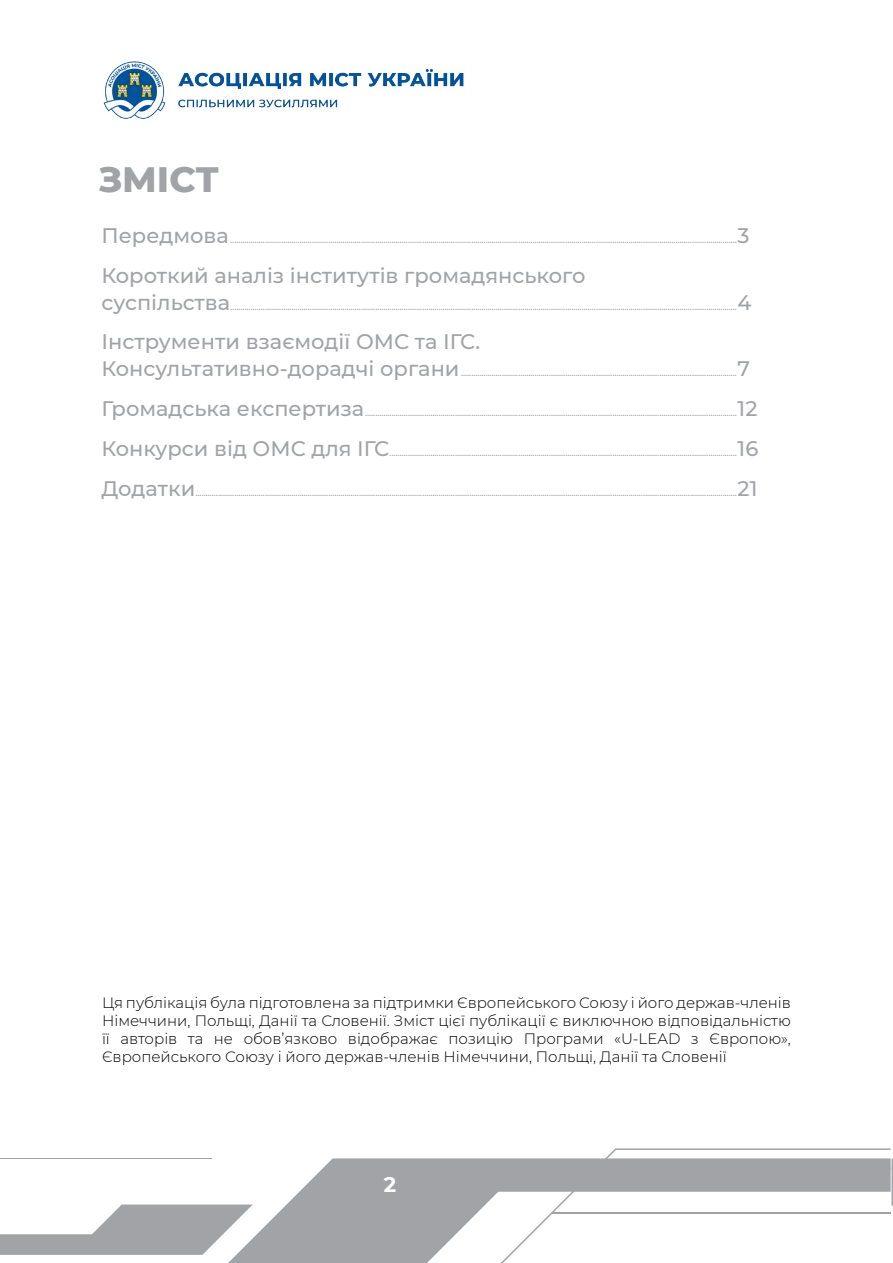
<style>
.page{position:relative;width:893px;height:1263px;background:#fff}
.page>*{position:absolute;margin:0;border:0;box-sizing:border-box;transform-origin:0 0}
.t1{font:800 36px "Montserrat";color:#a1a3a6}
.t2{font:500 21px/27px "Montserrat";color:#a1a3a6}
.t3{font:700 21px "Montserrat";color:#fff}
.t4{font:300 15px/18px "Montserrat";color:#000;text-align:justify}
.t5{font:500 9px "Montserrat";color:#a1a3a6}
</style>
<div class="page">
<svg style="left:0;top:1148px;width:891px;height:115px"></svg>
<hr style="left:552px;top:1212px;width:339px;height:1px;background:#a1a3a6">
<hr style="left:0;top:1158px;width:212px;height:1px;background:#a1a3a6">
<svg style="left:891px;top:1158px;width:2px;height:48px"></svg>
<img style="left:103px;top:61px;width:361px;height:58px">
<h1 class="t1" style="left:98px;top:153px;width:122px">ЗМІСТ</h1>
<h2 class="t2" style="left:102px;top:221px;width:129px">Передмова</h2>
<h2 class="t2" style="left:738px;top:221px;width:14px">3</h2>
<p class="t5" style="left:230px;top:233px;width:508px">........................................................................................................................................................................................................................................................</p>
<h2 class="t2" style="left:102px;top:261px;width:485px">Короткий аналіз інститутів громадянського суспільства</h2>
<h2 class="t2" style="left:738px;top:288px;width:16px">4</h2>
<p class="t5" style="left:230px;top:300px;width:508px">........................................................................................................................................................................................................................................................</p>
<h2 class="t2" style="left:102px;top:328px;width:380px">Інструменти взаємодії ОМС та ІГС.<br>Консультативно-дорадчі органи</h2>
<h2 class="t2" style="left:738px;top:355px;width:14px">7</h2>
<p class="t5" style="left:461px;top:367px;width:277px">.......................................................................................................................................</p>
<h2 class="t2" style="left:738px;top:394px;width:21px">12</h2>
<h2 class="t2" style="left:102px;top:394px;width:264px">Громадська експертиза</h2>
<p class="t5" style="left:365px;top:407px;width:373px">......................................................................................................................................................................................</p>
<h2 class="t2" style="left:102px;top:434px;width:289px">Конкурси від ОМС для ІГС</h2>
<h2 class="t2" style="left:738px;top:434px;width:22px">16</h2>
<p class="t5" style="left:390px;top:446px;width:349px">..........................................................................................................................................................................</p>
<h2 class="t2" style="left:102px;top:474px;width:95px">Додатки</h2>
<h2 class="t2" style="left:738px;top:474px;width:21px">21</h2>
<p class="t5" style="left:196px;top:486px;width:543px">.........................................................................................................................................................................................................................................................................</p>
<p class="t4" style="left:102px;top:993px;width:690px">Ця публікація була підготовлена за підтримки Європейського Союзу і його держав-членів Німеччини, Польщі, Данії та Словенії. Зміст цієї публікації є виключною відповідальністю її авторів та не обов’язково відображає позицію Програми «U-LEAD з Європою», Європейського Союзу і його держав-членів Німеччини, Польщі, Данії та Словенії</p>
<h2 class="t3" style="left:384px;top:1170px;width:14px">2</h2>
</div>
